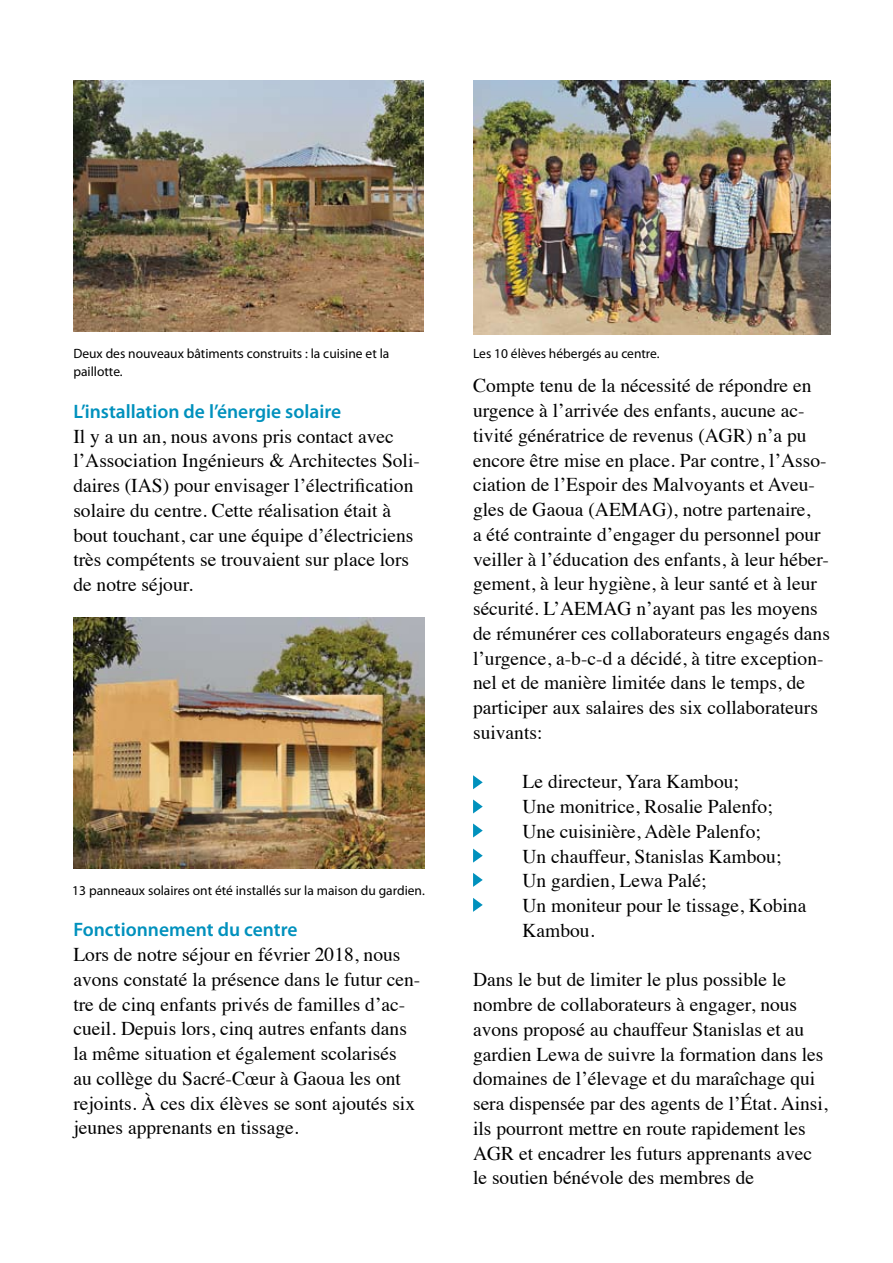
<style>
.page{position:relative;width:893px;height:1263px;background:#fff}
.page>*{position:absolute;margin:0;border:0;box-sizing:border-box;transform-origin:0 0}
.t1{font:19.5px/24.8px "Times";color:#000}
.t2{font:600 19.5px "Myriad Pro";color:#0091bd}
.t3{font:13.5px/18px "Myriad Pro";color:#000}
</style>
<div class="page">
<svg style="left:473px;top:775px;width:10px;height:14px"></svg>
<svg style="left:473px;top:799px;width:10px;height:14px"></svg>
<svg style="left:473px;top:823px;width:10px;height:14px"></svg>
<svg style="left:473px;top:848px;width:10px;height:15px"></svg>
<svg style="left:473px;top:873px;width:10px;height:14px"></svg>
<svg style="left:473px;top:898px;width:10px;height:14px"></svg>
<img style="left:73px;top:81px;width:350px;height:250px">
<img style="left:73px;top:618px;width:352px;height:251px">
<img style="left:473px;top:81px;width:357px;height:253px">
<p class="t3" style="left:73px;top:344px;width:318px">Deux des nouveaux bâtiments construits : la cuisine et la paillotte.</p>
<p class="t2" style="left:73px;top:399px;width:269px">L’installation de l’énergie solaire</p>
<p class="t1" style="left:73px;top:422px;width:348px">Il y a un an, nous avons pris contact avec l’Association Ingénieurs &amp; Architectes Soli&shy;daires (IAS) pour envisager l’électrification solaire du centre. Cette réalisation était à bout touchant, car une équipe d’électriciens très compétents se trouvaient sur place lors de notre séjour.</p>
<p class="t3" style="left:72px;top:881px;width:354px">13 panneaux solaires ont été installés sur la maison du gardien.</p>
<p class="t2" style="left:73px;top:917px;width:226px">Fonctionnement du centre</p>
<p class="t1" style="left:73px;top:940px;width:349px">Lors de notre séjour en février 2018, nous avons constaté la présence dans le futur cen&shy;tre de cinq enfants privés de familles d’ac&shy;cueil. Depuis lors, cinq autres enfants dans la même situation et également scolarisés<br>au collège du Sacré-Cœur à Gaoua les ont rejoints. À ces dix élèves se sont ajoutés six jeunes apprenants en tissage.</p>
<p class="t3" style="left:473px;top:344px;width:188px">Les 10 élèves hébergés au centre.</p>
<p class="t1" style="left:473px;top:372px;width:358px">Compte tenu de la nécessité de répondre en urgence à l’arrivée des enfants, aucune ac&shy;tivité génératrice de revenus (AGR) n’a pu encore être mise en place. Par contre, l’Asso&shy;ciation de l’Espoir des Malvoyants et Aveu&shy;gles de Gaoua (AEMAG), notre partenaire,<br>a été contrainte d’engager du personnel pour veiller à l’éducation des enfants, à leur héber&shy;gement, à leur hygiène, à leur santé et à leur sécurité. L’AEMAG n’ayant pas les moyens de rémunérer ces collaborateurs engagés dans l’urgence, a-b-c-d a décidé, à titre exception&shy;nel et de manière limitée dans le temps, de participer aux salaires des six collaborateurs suivants:</p>
<p class="t1" style="left:523px;top:768px;width:285px">Le directeur, Yara Kambou;<br>Une monitrice, Rosalie Palenfo;<br>Une cuisinière, Adèle Palenfo;<br>Un chauffeur, Stanislas Kambou;<br>Un gardien, Lewa Palé;<br>Un moniteur pour le tissage, Kobina<br>Kambou.</p>
<p class="t1" style="left:473px;top:966px;width:356px">Dans le but de limiter le plus possible le nombre de collaborateurs à engager, nous avons proposé au chauffeur Stanislas et au gardien Lewa de suivre la formation dans les domaines de l’élevage et du maraîchage qui sera dispensée par des agents de l’État. Ainsi, ils pourront mettre en route rapidement les AGR et encadrer les futurs apprenants avec le soutien bénévole des membres de</p>
</div>
